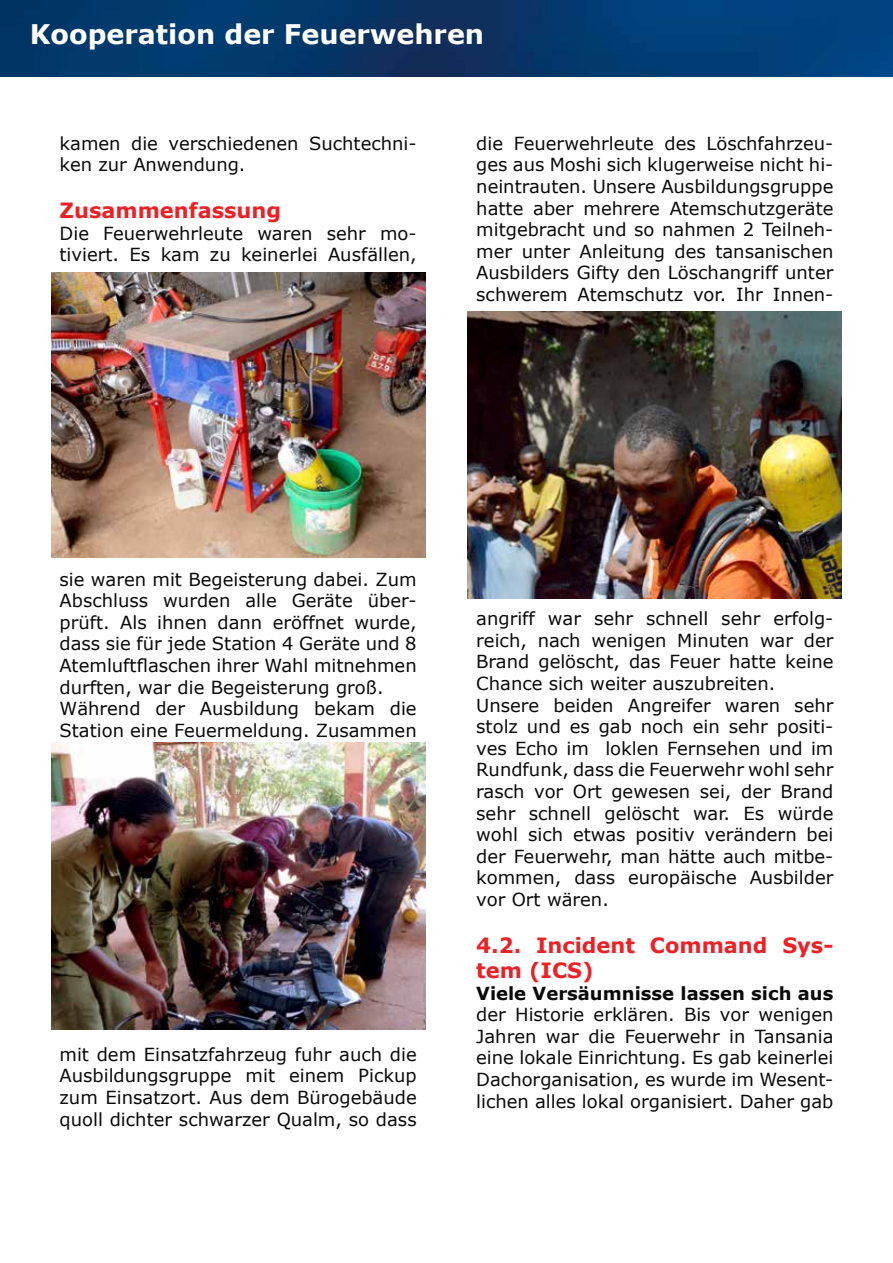
<style>
.page{position:relative;width:893px;height:1263px;background:#fff}
.page>*{position:absolute;margin:0;border:0;box-sizing:border-box;transform-origin:0 0}
.t1{font:700 27px "Verdana";color:#fff}
.t2{font:700 21px/25.2px "Verdana";color:#ed2125}
.t3{font:18px/21.6px "Verdana";color:#0a0a0b}
.t4{font:700 18px "Verdana";color:#0a0a0b}
</style>
<div class="page">
<img style="left:0;top:0;width:893px;height:77px">
<img style="left:468px;top:311px;width:374px;height:287px">
<img style="left:51px;top:742px;width:374px;height:287px">
<img style="left:51px;top:272px;width:374px;height:285px">
<h1 class="t1" style="left:30px;top:15px;width:456px">Kooperation der Feuerwehren</h1>
<p class="t3" style="left:60px;top:132px;width:359px">kamen die verschiedenen Suchtechni&shy;ken zur Anwendung.</p>
<p class="t2" style="left:60px;top:198px;width:223px">Zusammenfassung</p>
<p class="t3" style="left:60px;top:222px;width:359px">Die Feuerwehrleute waren sehr mo&shy;tiviert. Es kam zu keinerlei Ausfällen,</p>
<p class="t3" style="left:476px;top:132px;width:359px;text-align:justify">die Feuerwehrleute des Löschfahrzeu&shy;ges aus Moshi sich klugerweise nicht hi&shy;neintrauten. Unsere Ausbildungsgruppe hatte aber mehrere Atemschutzgeräte mitgebracht und so nahmen 2 Teilneh&shy;mer unter Anleitung des tansanischen Ausbilders Gifty den Löschangriff unter schwerem Atemschutz vor. Ihr Innen-</p>
<p class="t3" style="left:60px;top:568px;width:359px">sie waren mit Begeisterung dabei. Zum Abschluss wurden alle Geräte über&shy;prüft. Als ihnen dann eröffnet wurde, dass sie für jede Station 4 Geräte und 8<br>Atemluftflaschen ihrer Wahl mitnehmen durften, war die Begeisterung groß.<br>Während der Ausbildung bekam die Station eine Feuermeldung. Zusammen</p>
<p class="t3" style="left:60px;top:1043px;width:359px;text-align:justify">mit dem Einsatzfahrzeug fuhr auch die Ausbildungsgruppe mit einem Pickup zum Einsatzort. Aus dem Bürogebäude quoll dichter schwarzer Qualm, so dass</p>
<p class="t3" style="left:476px;top:607px;width:359px">angriff war sehr schnell sehr erfolg&shy;reich, nach wenigen Minuten war der Brand gelöscht, das Feuer hatte keine Chance sich weiter auszubreiten.<br>Unsere beiden Angreifer waren sehr stolz und es gab noch ein sehr positi&shy;ves Echo im loklen Fernsehen und im Rundfunk, dass die Feuerwehr wohl sehr rasch vor Ort gewesen sei, der Brand sehr schnell gelöscht war. Es würde wohl sich etwas positiv verändern bei der Feuerwehr, man hätte auch mitbe&shy;kommen, dass europäische Ausbilder vor Ort wären.</p>
<p class="t2" style="left:476px;top:932px;width:359px">4.2. Incident Command Sys&shy;tem (ICS)</p>
<p class="t4" style="left:476px;top:980px;width:359px">Viele Versäumnisse lassen sich aus</p>
<p class="t3" style="left:476px;top:1003px;width:359px;text-align:justify">der Historie erklären. Bis vor wenigen Jahren war die Feuerwehr in Tansania eine lokale Einrichtung. Es gab keinerlei Dachorganisation, es wurde im Wesent&shy;lichen alles lokal organisiert. Daher gab</p>
</div>
